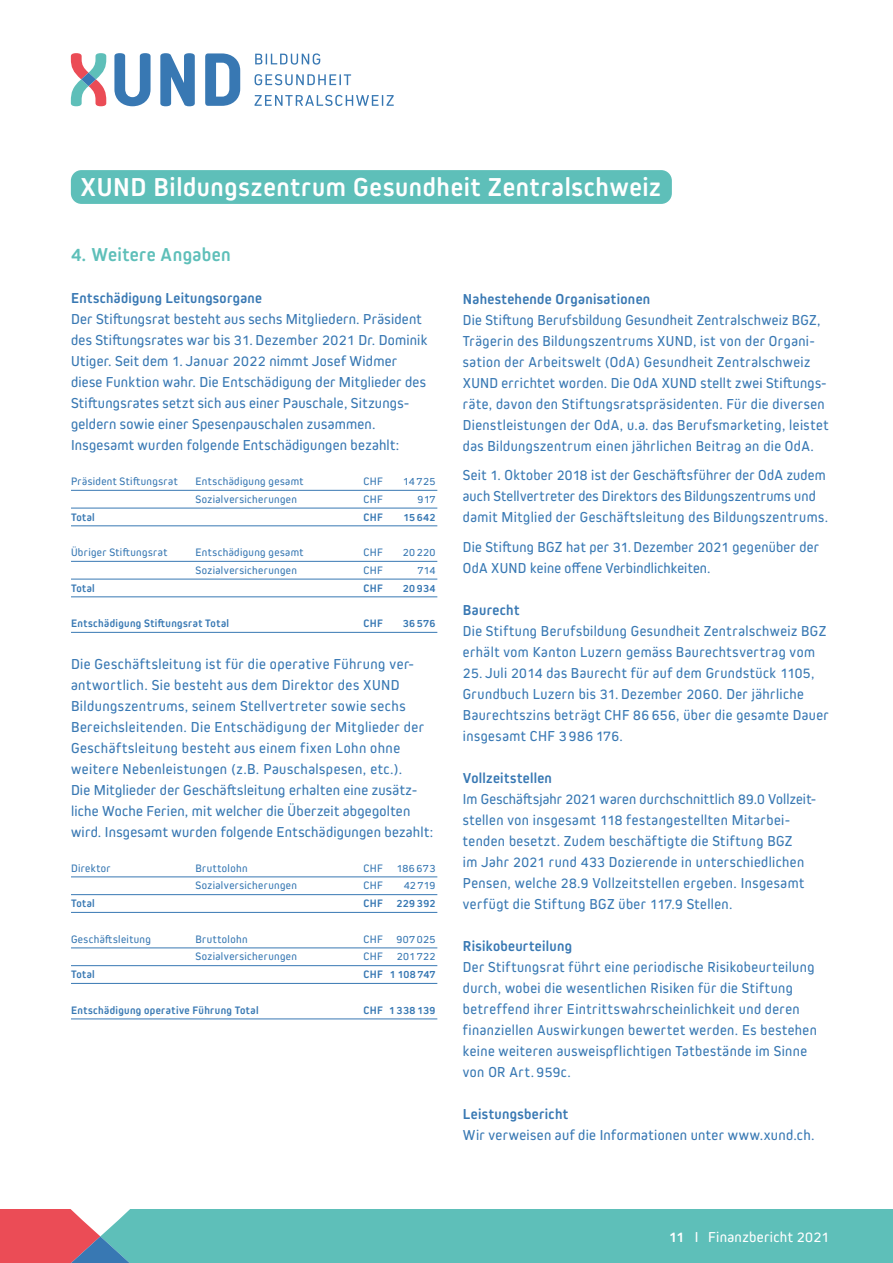
<style>
.page{position:relative;width:893px;height:1263px;background:#fff}
.page>*{position:absolute;margin:0;border:0;box-sizing:border-box;transform-origin:0 0}
.t1{font:700 27px "Kiro";letter-spacing:.025em;color:#fff}
.t2{font:700 19.5px "Kiro";letter-spacing:.02em;color:#5ebfb9}
.t3{font:15px/21px "Kiro";letter-spacing:.03em;color:#3878b3}
.t4{font:700 15px "Kiro";letter-spacing:.02em;color:#3878b3}
.t5{font:15px "Kiro";letter-spacing:.025em;color:#fff}
.t6{font:11.25px "Kiro";letter-spacing:.035em;color:#3878b3}
.t7{font:700 11.25px "Kiro";letter-spacing:.035em;color:#3878b3}
.s1{font-weight:700}
</style>
<div class="page">
<div style="left:578px;top:1210px;width:315px;height:53px;background:#5ebfb9"></div>
<svg style="left:0;top:1210px;width:578px;height:53px;background:#76adab"></svg>
<svg style="left:114px;top:53px;width:37px;height:53px"></svg>
<svg style="left:205px;top:53px;width:35px;height:53px"></svg>
<svg style="left:160px;top:53px;width:35px;height:53px"></svg>
<svg style="left:71px;top:53px;width:35px;height:53px"></svg>
<svg style="left:255px;top:53px;width:65px;height:12px"></svg>
<svg style="left:255px;top:74px;width:96px;height:11px"></svg>
<svg style="left:255px;top:95px;width:139px;height:11px"></svg>
<hr style="left:71px;top:490px;width:366px;height:1px;background:#3878b3">
<hr style="left:71px;top:508px;width:366px;height:1px;background:#3878b3">
<hr style="left:71px;top:526px;width:366px;height:1px;background:#3878b3">
<hr style="left:71px;top:561px;width:366px;height:1px;background:#3878b3">
<hr style="left:71px;top:579px;width:366px;height:1px;background:#3878b3">
<hr style="left:71px;top:597px;width:366px;height:1px;background:#3878b3">
<hr style="left:71px;top:632px;width:366px;height:1px;background:#3878b3">
<hr style="left:71px;top:877px;width:366px;height:1px;background:#3878b3">
<hr style="left:71px;top:894px;width:366px;height:1px;background:#3878b3">
<hr style="left:71px;top:912px;width:366px;height:1px;background:#3878b3">
<hr style="left:71px;top:948px;width:366px;height:1px;background:#3878b3">
<hr style="left:71px;top:965px;width:366px;height:1px;background:#3878b3">
<hr style="left:71px;top:983px;width:366px;height:1px;background:#3878b3">
<hr style="left:71px;top:1019px;width:366px;height:1px;background:#3878b3">
<div style="left:71px;top:170px;width:601px;height:34px;background:#5ebfb9;border-radius:11px"></div>
<h1 class="t1" style="left:80px;top:171px;width:582px">XUND Bildungszentrum Gesundheit Zentralschweiz</h1>
<h2 class="t2" style="left:71px;top:244px;width:161px">4. Weitere Angaben</h2>
<p class="t4" style="left:71px;top:290px;width:192px">Entschädigung Leitungsorgane</p>
<p class="t3" style="left:71px;top:309px;width:358px">Der Stiftungsrat besteht aus sechs Mitgliedern. Präsident des Stiftungsrates war bis 31. Dezember 2021 Dr. Dominik Utiger. Seit dem 1. Januar 2022 nimmt Josef Widmer diese Funktion wahr. Die Entschädigung der Mitglieder des Stiftungsrates setzt sich aus einer Pauschale, Sitzungs&shy;geldern sowie einer Spesenpauschalen zusammen.<br>Insgesamt wurden folgende Entschädigungen bezahlt:</p>
<p class="t6" style="left:71px;top:475px;width:108px">Präsident Stiftungsrat</p>
<p class="t6" style="left:196px;top:475px;width:110px">Entschädigung gesamt</p>
<p class="t6" style="left:364px;top:475px;width:21px">CHF</p>
<p class="t6" style="left:403px;top:475px;width:34px">14 725</p>
<p class="t6" style="left:196px;top:492px;width:103px">Sozialversicherungen</p>
<p class="t6" style="left:364px;top:492px;width:21px">CHF</p>
<p class="t6" style="left:418px;top:492px;width:19px">917</p>
<p class="t7" style="left:71px;top:510px;width:25px">Total</p>
<p class="t7" style="left:364px;top:510px;width:21px">CHF</p>
<p class="t7" style="left:403px;top:510px;width:34px">15 642</p>
<p class="t6" style="left:71px;top:546px;width:98px">Übriger Stiftungsrat</p>
<p class="t6" style="left:196px;top:546px;width:110px">Entschädigung gesamt</p>
<p class="t6" style="left:364px;top:546px;width:21px">CHF</p>
<p class="t6" style="left:403px;top:546px;width:34px">20 220</p>
<p class="t6" style="left:196px;top:563px;width:103px">Sozialversicherungen</p>
<p class="t6" style="left:364px;top:563px;width:21px">CHF</p>
<p class="t6" style="left:418px;top:563px;width:19px">714</p>
<p class="t7" style="left:71px;top:581px;width:25px">Total</p>
<p class="t7" style="left:364px;top:581px;width:21px">CHF</p>
<p class="t7" style="left:403px;top:581px;width:34px">20934</p>
<p class="t7" style="left:71px;top:617px;width:160px">Entschädigung Stiftungsrat Total</p>
<p class="t7" style="left:364px;top:617px;width:21px">CHF</p>
<p class="t7" style="left:403px;top:617px;width:34px">36 576</p>
<p class="t3" style="left:71px;top:653px;width:364px">Die Geschäftsleitung ist für die operative Führung ver&shy;antwortlich. Sie besteht aus dem Direktor des XUND Bildungszentrums, seinem Stellvertreter sowie sechs Bereichsleitenden. Die Entschädigung der Mitglieder der Geschäftsleitung besteht aus einem fixen Lohn ohne weitere Nebenleistungen (z.B. Pauschalspesen, etc.).<br>Die Mitglieder der Geschäftsleitung erhalten eine zusätz&shy;liche Woche Ferien, mit welcher die Überzeit abgegolten wird. Insgesamt wurden folgende Entschädigungen bezahlt:</p>
<p class="t6" style="left:71px;top:861px;width:41px">Direktor</p>
<p class="t6" style="left:196px;top:861px;width:54px">Bruttolohn</p>
<p class="t6" style="left:364px;top:861px;width:73px">CHF 186 673</p>
<p class="t6" style="left:196px;top:879px;width:103px">Sozialversicherungen</p>
<p class="t6" style="left:364px;top:879px;width:21px">CHF</p>
<p class="t6" style="left:404px;top:879px;width:33px">42 719</p>
<p class="t7" style="left:71px;top:897px;width:25px">Total</p>
<p class="t7" style="left:364px;top:897px;width:74px">CHF 229 392</p>
<p class="t6" style="left:71px;top:932px;width:82px">Geschäftsleitung</p>
<p class="t6" style="left:196px;top:932px;width:54px">Bruttolohn</p>
<p class="t6" style="left:364px;top:932px;width:74px">CHF 907 025</p>
<p class="t6" style="left:196px;top:950px;width:103px">Sozialversicherungen</p>
<p class="t6" style="left:364px;top:950px;width:73px">CHF 201 722</p>
<p class="t7" style="left:71px;top:968px;width:25px">Total</p>
<p class="t7" style="left:364px;top:968px;width:74px">CHF 1 108 747</p>
<p class="t7" style="left:71px;top:1003px;width:189px">Entschädigung operative Führung Total</p>
<p class="t7" style="left:364px;top:1003px;width:74px">CHF 1 338 139</p>
<p class="t4" style="left:463px;top:290px;width:189px">Nahestehende Organisationen</p>
<p class="t3" style="left:463px;top:309px;width:367px">Die Stiftung Berufsbildung Gesundheit Zentralschweiz BGZ, Trägerin des Bildungszentrums XUND, ist von der Organi&shy;sation der Arbeitswelt (OdA) Gesundheit Zentralschweiz XUND errichtet worden. Die OdA XUND stellt zwei Stiftungs&shy;räte, davon den Stiftungsratspräsidenten. Für die diversen Dienstleistungen der OdA, u.a. das Berufsmarketing, leistet das Bildungszentrum einen jährlichen Beitrag an die OdA.</p>
<p class="t3" style="left:463px;top:465px;width:367px">Seit 1. Oktober 2018 ist der Geschäftsführer der OdA zudem auch Stellvertreter des Direktors des Bildungszentrums und damit Mitglied der Geschäftsleitung des Bildungszentrums.</p>
<p class="t3" style="left:463px;top:536px;width:358px">Die Stiftung BGZ hat per 31. Dezember 2021 gegenüber der<br>OdA XUND keine offene Verbindlichkeiten.</p>
<p class="t4" style="left:463px;top:601px;width:58px">Baurecht</p>
<p class="t3" style="left:463px;top:620px;width:365px">Die Stiftung Berufsbildung Gesundheit Zentralschweiz BGZ erhält vom Kanton Luzern gemäss Baurechtsvertrag vom</p>
<p class="t3" style="left:463px;top:662px;width:368px">25. Juli 2014 das Baurecht für auf dem Grundstück 1105, Grundbuch Luzern bis 31. Dezember 2060. Der jährliche Baurechtszins beträgt CHF 86 656, über die gesamte Dauer insgesamt CHF 3 986 176.</p>
<p class="t4" style="left:463px;top:769px;width:91px">Vollzeitstellen</p>
<p class="t3" style="left:463px;top:788px;width:354px">Im Geschäftsjahr 2021 waren durchschnittlich 89.0 Vollzeit&shy;stellen von insgesamt 118 festangestellten Mitarbei&shy;tenden besetzt. Zudem beschäftigte die Stiftung BGZ<br>im Jahr 2021 rund 433 Dozierende in unterschiedlichen Pensen, welche 28.9 Vollzeitstellen ergeben. Insgesamt verfügt die Stiftung BGZ über 117.9 Stellen.</p>
<p class="t4" style="left:463px;top:937px;width:111px">Risikobeurteilung</p>
<p class="t3" style="left:463px;top:956px;width:356px">Der Stiftungsrat führt eine periodische Risikobeurteilung durch, wobei die wesentlichen Risiken für die Stiftung betreffend ihrer Eintrittswahrscheinlichkeit und deren finanziellen Auswirkungen bewertet werden. Es bestehen keine weiteren ausweispflichtigen Tatbestände im Sinne von OR Art. 959c.</p>
<p class="t4" style="left:463px;top:1105px;width:107px">Leistungsbericht</p>
<p class="t3" style="left:463px;top:1124px;width:353px">Wir verweisen auf die Informationen unter www.xund.ch.</p>
<p class="t5" style="left:669px;top:1228px;width:162px"><span class="s1">11</span> I Finanzbericht 2021</p>
</div>
